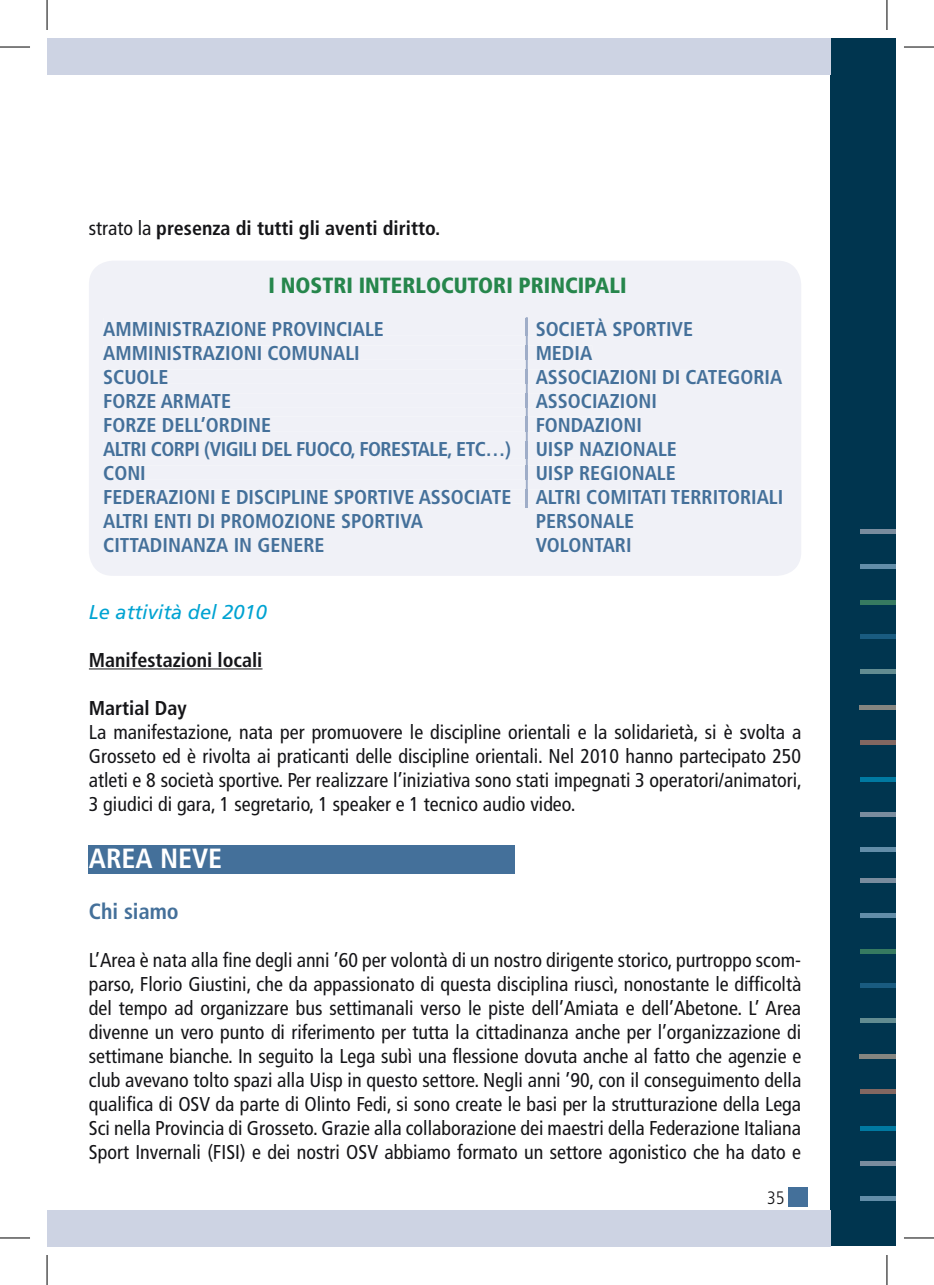
<style>
.page{position:relative;width:934px;height:1285px;background:#fff}
.page>*{position:absolute;margin:0;border:0;box-sizing:border-box;transform-origin:0 0}
.t1{font:700 condensed 27.8px "Frutiger";color:#fff}
.t2{font:900 condensed 22px "Frutiger";color:#26864c}
.t3{font:700 condensed 22px "Frutiger";color:#44709a}
.t4{font:condensed 20px/24px "Frutiger";color:#151518;text-align:justify}
.t5{font:700 condensed 20px/24px "Frutiger";color:#44709a}
.t6{font:700 condensed 20px/24px "Frutiger";letter-spacing:-.025em;color:#44709a}
.t7{font:700 condensed 20px "Frutiger";color:#151518}
.t8{font:italic 20px "Frutiger";color:#00a3d2}
.t9{font:700 condensed 19.8px "Frutiger";color:#151518}
.t10{font:300 condensed 18px "Frutiger";color:#151518}
.s1{font-weight:400;font-size:20px}
</style>
<div class="page">
<div style="left:787px;top:1187px;width:20px;height:19px;background:#44709a"></div>
<div style="left:829px;top:39px;width:66px;height:1207px;background:#00354f"></div>
<div style="left:47px;top:39px;width:782px;height:36px;background:#cdd3e3"></div>
<div style="left:47px;top:1209px;width:782px;height:37px;background:#cdd3e3"></div>
<hr style="left:859px;top:983px;width:36px;height:4px;background:#195b80">
<hr style="left:859px;top:1018px;width:36px;height:4px;background:#628c91">
<hr style="left:858px;top:1054px;width:37px;height:4px;background:#848580">
<div style="left:859px;top:1089px;width:36px;height:5px;background:#826761"></div>
<div style="left:859px;top:949px;width:36px;height:5px;background:#367a60"></div>
<hr style="left:859px;top:1196px;width:36px;height:4px;background:#628da8">
<div style="left:859px;top:913px;width:36px;height:5px;background:#628da8"></div>
<div style="left:859px;top:1161px;width:36px;height:5px;background:#798c9e"></div>
<div style="left:859px;top:878px;width:36px;height:5px;background:#798c9e"></div>
<hr style="left:859px;top:1126px;width:36px;height:4px;background:#0079a1">
<hr style="left:859px;top:634px;width:36px;height:4px;background:#195b80">
<hr style="left:859px;top:669px;width:36px;height:4px;background:#628c91">
<hr style="left:858px;top:705px;width:37px;height:4px;background:#848580">
<div style="left:859px;top:740px;width:36px;height:5px;background:#826761"></div>
<div style="left:859px;top:600px;width:36px;height:5px;background:#367a60"></div>
<div style="left:859px;top:847px;width:36px;height:5px;background:#628da8"></div>
<div style="left:859px;top:564px;width:36px;height:5px;background:#628da8"></div>
<div style="left:859px;top:812px;width:36px;height:5px;background:#798c9e"></div>
<div style="left:859px;top:529px;width:36px;height:5px;background:#798c9e"></div>
<div style="left:859px;top:777px;width:36px;height:5px;background:#0079a1"></div>
<div style="left:89px;top:845px;width:425px;height:28px;background:#44709a"></div>
<hr style="left:89px;top:668px;width:173px;height:1px;background:#151518">
<div style="left:89px;top:261px;width:711px;height:315px;background:#f0f1f7"></div>
<div style="left:103px;top:317px;width:678px;height:190px;background:#f0f1f7"></div>
<hr style="left:0;top:47px;width:30px;height:1px;background:#000">
<hr style="left:903px;top:47px;width:30px;height:1px;background:#000">
<hr style="left:0;top:1237px;width:30px;height:1px;background:#000">
<hr style="left:903px;top:1237px;width:30px;height:1px;background:#000">
<hr style="left:47px;top:0;width:1px;height:30px;background:#000">
<hr style="left:47px;top:1255px;width:1px;height:30px;background:#000">
<hr style="left:886px;top:0;width:1px;height:30px;background:#000">
<hr style="left:886px;top:1255px;width:1px;height:30px;background:#000">
<p class="t9" style="left:89px;top:216px;width:353px"><span class="s1">strato la</span> presenza di tutti gli aventi diritto.</p>
<p class="t2" style="left:268px;top:273px;width:359px">I NOSTRI INTERLOCUTORI PRINCIPALI</p>
<p class="t5" style="left:103px;top:316px;width:282px">AMMINISTRAZIONE PROVINCIALE</p>
<p class="t5" style="left:535px;top:316px;width:159px">SOCIETÀ SPORTIVE</p>
<p class="t5" style="left:103px;top:340px;width:258px">AMMINISTRAZIONI COMUNALI</p>
<p class="t5" style="left:535px;top:340px;width:58px">MEDIA</p>
<p class="t5" style="left:103px;top:364px;width:67px">SCUOLE</p>
<p class="t5" style="left:535px;top:364px;width:248px">ASSOCIAZIONI DI CATEGORIA</p>
<p class="t5" style="left:103px;top:388px;width:129px">FORZE ARMATE</p>
<p class="t5" style="left:535px;top:388px;width:123px">ASSOCIAZIONI</p>
<p class="t5" style="left:103px;top:412px;width:169px">FORZE DELL’ORDINE</p>
<p class="t6" style="left:103px;top:412px;width:575px;text-indent:432px">FONDAZIONI<br>ALTRI CORPI (VIGILI DEL FUOCO, FORESTALE, ETC…) UISP NAZIONALE<br>CONI</p>
<p class="t5" style="left:103px;top:460px;width:681px;text-indent:432px">UISP REGIONALE<br>FEDERAZIONI E DISCIPLINE SPORTIVE ASSOCIATE ALTRI COMITATI TERRITORIALI</p>
<p class="t5" style="left:103px;top:508px;width:321px">ALTRI ENTI DI PROMOZIONE SPORTIVA</p>
<p class="t5" style="left:535px;top:508px;width:100px">PERSONALE</p>
<p class="t5" style="left:103px;top:532px;width:223px">CITTADINANZA IN GENERE</p>
<p class="t5" style="left:535px;top:532px;width:97px">VOLONTARI</p>
<p class="t8" style="left:89px;top:600px;width:179px">Le attività del 2010</p>
<p class="t7" style="left:89px;top:648px;width:175px">Manifestazioni locali</p>
<p class="t7" style="left:89px;top:696px;width:99px">Martial Day</p>
<p class="t4" style="left:89px;top:720px;width:714px">La manifestazione, nata per promuovere le discipline orientali e la solidarietà, si è svolta a Grosseto ed è rivolta ai praticanti delle discipline orientali. Nel 2010 hanno partecipato 250 atleti e 8 società sportive. Per realizzare l’iniziativa sono stati impegnati 3 operatori/animatori, 3 giudici di gara, 1 segretario, 1 speaker e 1 tecnico audio video.</p>
<h1 class="t1" style="left:89px;top:842px;width:135px">AREA NEVE</h1>
<p class="t3" style="left:89px;top:898px;width:91px">Chi siamo</p>
<p class="t4" style="left:89px;top:948px;width:713px">L’Area è nata alla fine degli anni ’60 per volontà di un nostro dirigente storico, purtroppo scom&shy;parso, Florio Giustini, che da appassionato di questa disciplina riuscì, nonostante le difficoltà del tempo ad organizzare bus settimanali verso le piste dell’Amiata e dell’Abetone. L’ Area divenne un vero punto di riferimento per tutta la cittadinanza anche per l’organizzazione di settimane bianche. In seguito la Lega subì una flessione dovuta anche al fatto che agenzie e club avevano tolto spazi alla Uisp in questo settore. Negli anni ’90, con il conseguimento della qualifica di OSV da parte di Olinto Fedi, si sono create le basi per la strutturazione della Lega Sci nella Provincia di Grosseto. Grazie alla collaborazione dei maestri della Federazione Italiana Sport Invernali (FISI) e dei nostri OSV abbiamo formato un settore agonistico che ha dato e</p>
<p class="t10" style="left:767px;top:1187px;width:19px">35</p>
</div>
